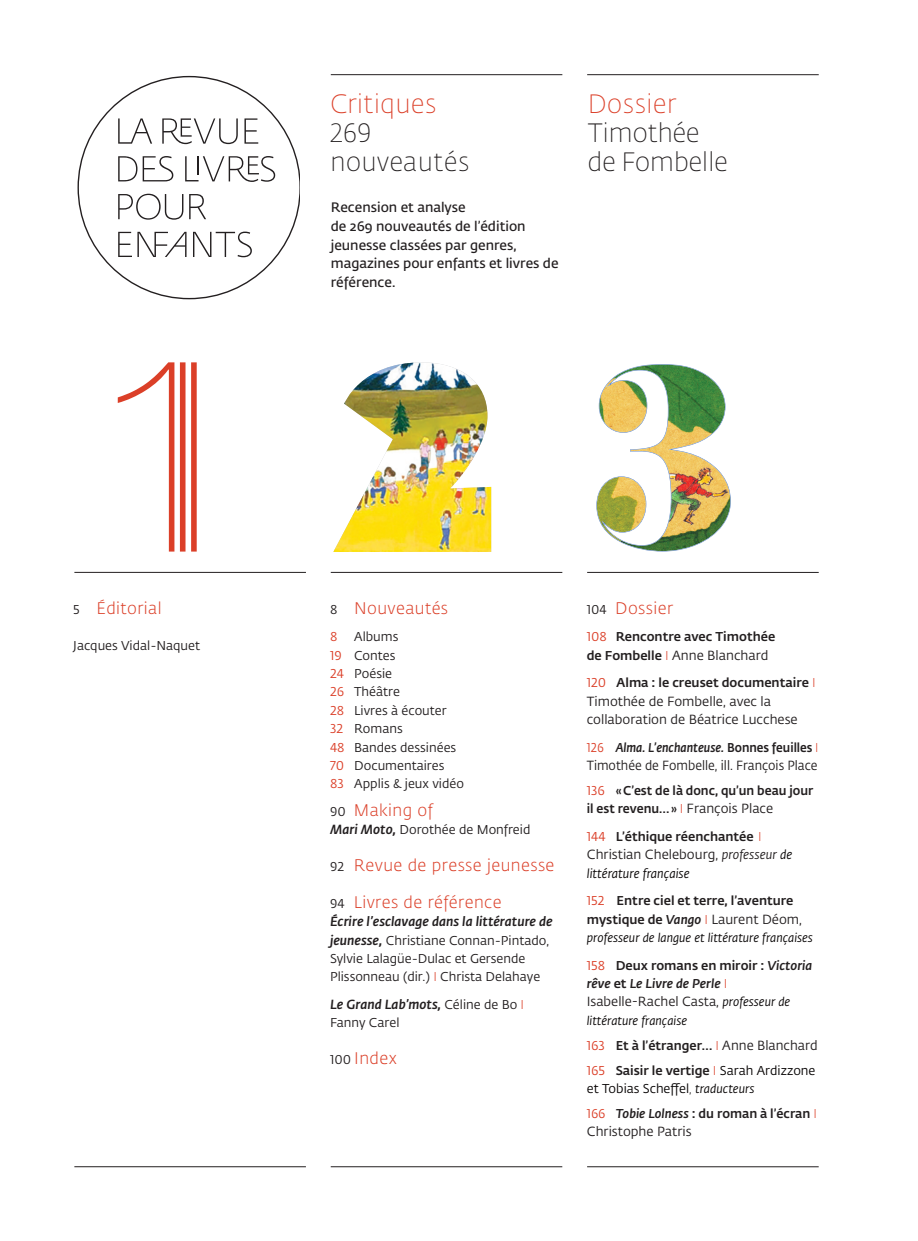
<style>
.page{position:relative;width:918px;height:1241px;background:#fff}
.page>*{position:absolute;margin:0;border:0;box-sizing:border-box;transform-origin:0 0}
.t1{font:100 26.25px/28.9px "Fedra Sans Dis Pro";letter-spacing:.03em;color:#231f20}
.t2{font:100 26.25px "Fedra Sans Dis Pro";letter-spacing:.05em;color:#db3f28}
.t3{font:100 26.25px "Fedra Sans Dis Pro";letter-spacing:.05em;color:#231f20}
.t4{font:300 16.62px "Fedra Sans Pro";letter-spacing:.025em;color:#db3f28}
.t5{font:600 13.65px/18.9px "Fedra Sans Pro";color:#231f20}
.t6{font:13.12px/18.4px "Fedra Sans Pro";color:#231f20}
.t7{font:italic 500 13.12px "Fedra Sans Pro";color:#231f20}
.t8{font:13.12px "Fedra Sans Pro";color:#231f20;scale:.94 1}
.t9{font:12.6px/18.4px "Fedra Sans Pro";color:#231f20}
.t10{font:500 12.6px "Fedra Sans Pro";color:#231f20}
.t11{font:12.6px/18.4px "Fedra Sans Pro";color:#080505}
.t12{font:500 12.6px/18.4px "Fedra Sans Pro";color:#231f20;scale:.96 1}
.t13{font:italic 500 12.6px/18.4px "Fedra Sans Pro";color:#231f20}
.t14{font:italic 500 12.6px "Fedra Sans Pro";color:#231f20;scale:.92 1}
.t15{font:italic 12.6px "Fedra Sans Pro";color:#080505}
.t16{font:12.6px "Fedra Sans Pro";color:#db3f28}
.t17{font:italic 12.25px "Fedra Sans Pro";color:#080505}
.s1{font-weight:400;font-size:12.6px;color:#231f20}
.s2{color:#db3f28}
.s3{font-weight:500;font-style:italic;font-size:13.12px}
.s4{font-weight:300;color:#db3f28}
.s5{font-weight:400;font-style:normal;font-size:12.6px}
.s6{font-weight:300;font-style:normal;font-size:12.6px;color:#db3f28}
.s7{font-weight:400;color:#db3f28}
.s8{font-weight:500;font-size:12.6px}
.s9{font-weight:300;font-size:12.6px;color:#db3f28}
.s10{font-weight:400;font-style:normal;color:#db3f28}
.s11{font-style:normal}
.s12{font-weight:300;font-style:normal;color:#db3f28}
.s13{font-weight:400;font-size:13.12px}
.s14{font-style:italic;font-size:12.6px}
.s15{font-style:italic;font-size:12.6px;color:#080505}
.s16{font-weight:500;font-style:italic;font-size:12.6px}
.s17{font-style:italic;font-size:12.25px;color:#080505}
.s18{font-weight:500;color:#231f20}
.s19{font-weight:300}
.s20{font-style:italic;font-size:12.25px}
.s21{font-style:italic}
</style>
<div class="page">
<img style="left:333px;top:362px;width:158px;height:190px">
<svg style="left:596px;top:364px;width:135px;height:187px"></svg>
<hr style="left:74px;top:572px;width:232px;height:1px;background:#231f20">
<hr style="left:331px;top:572px;width:231px;height:1px;background:#231f20">
<svg style="left:77px;top:76px;width:222px;height:223px"></svg>
<svg style="left:118px;top:232px;width:68px;height:25px"></svg>
<svg style="left:193px;top:231px;width:59px;height:26px"></svg>
<svg style="left:118px;top:194px;width:65px;height:26px"></svg>
<svg style="left:189px;top:194px;width:17px;height:25px"></svg>
<svg style="left:143px;top:156px;width:30px;height:25px"></svg>
<svg style="left:118px;top:156px;width:19px;height:25px"></svg>
<svg style="left:185px;top:156px;width:90px;height:26px"></svg>
<svg style="left:118px;top:118px;width:34px;height:26px"></svg>
<svg style="left:244px;top:118px;width:14px;height:26px"></svg>
<svg style="left:162px;top:118px;width:76px;height:26px"></svg>
<hr style="left:587px;top:572px;width:231px;height:1px;background:#231f20">
<hr style="left:74px;top:1166px;width:232px;height:1px;background:#231f20">
<hr style="left:331px;top:1166px;width:231px;height:1px;background:#231f20">
<hr style="left:587px;top:1166px;width:231px;height:1px;background:#231f20">
<hr style="left:331px;top:74px;width:231px;height:1px;background:#231f20">
<hr style="left:587px;top:74px;width:231px;height:1px;background:#231f20">
<svg style="left:118px;top:362px;width:79px;height:189px"></svg>
<p class="t4" style="left:73px;top:601px;width:90px"><span class="s1">5</span> Éditorial</p>
<p class="t9" style="left:73px;top:637px;width:128px">Jacques Vidal-Naquet</p>
<p class="t2" style="left:331px;top:89px;width:107px">Critiques</p>
<p class="t1" style="left:331px;top:118px;width:41px">269</p>
<p class="t3" style="left:331px;top:146px;width:140px">nouveautés</p>
<p class="t5" style="left:331px;top:199px;width:229px">Recension et analyse<br>de 269 nouveautés de l’édition jeunesse classées par genres, magazines pour enfants et livres de référence.</p>
<p class="t2" style="left:588px;top:89px;width:89px">Dossier</p>
<p class="t1" style="left:588px;top:119px;width:141px">Timothée de Fombelle</p>
<p class="t4" style="left:330px;top:601px;width:120px"><span class="s1">8</span> Nouveautés</p>
<p class="t16" style="left:330px;top:631px;width:9px">8</p>
<p class="t9" style="left:330px;top:628px;width:135px;text-indent:24px">Albums<br><span class="s2">19</span> Contes<br><span class="s2">24</span> Poésie<br><span class="s2">26</span> Théâtre<br><span class="s2">28</span> Livres à écouter<br><span class="s2">32</span> Romans<br><span class="s2">48</span> Bandes dessinées<br><span class="s2">70</span> Documentaires<br><span class="s2">83</span> Applis &amp; jeux vidéo</p>
<p class="t4" style="left:330px;top:803px;width:104px"><span class="s1">90</span> Making of</p>
<p class="t9" style="left:330px;top:821px;width:202px"><span class="s3">Mari Moto,</span> Dorothée de Monfreid</p>
<p class="t4" style="left:330px;top:858px;width:226px"><span class="s1">92</span> Revue de presse jeunesse</p>
<p class="t4" style="left:330px;top:895px;width:173px"><span class="s1">94</span> Livres de référence</p>
<p class="t7" style="left:330px;top:915px;width:224px">Écrire l’esclavage dans la littérature de</p>
<p class="t9" style="left:330px;top:931px;width:221px"><span class="s3">jeunesse,</span> Christiane Connan-Pintado,<br>Sylvie Lalagüe-Dulac et Gersende<br>Plissonneau (dir.) <span class="s4">I</span> Christa Delahaye</p>
<p class="t7" style="left:330px;top:997px;width:195px">Le Grand Lab’mots, <span class="s5">Céline de Bo</span> <span class="s6">I</span></p>
<p class="t9" style="left:330px;top:1014px;width:71px">Fanny Carel</p>
<p class="t4" style="left:330px;top:1051px;width:68px"><span class="s1">100</span> Index</p>
<p class="t4" style="left:587px;top:601px;width:88px"><span class="s1">104</span> Dossier</p>
<p class="t10" style="left:587px;top:631px;width:190px"><span class="s7">108</span> Rencontre avec Timothée</p>
<p class="t6" style="left:587px;top:647px;width:183px"><span class="s8">de Fombelle</span> <span class="s9">I</span> Anne Blanchard</p>
<p class="t10" style="left:587px;top:677px;width:230px"><span class="s7">120</span> Alma : le creuset documentaire <span class="s4">I</span></p>
<p class="t6" style="left:587px;top:692px;width:212px">Timothée de Fombelle, avec la collaboration de Béatrice Lucchese</p>
<p class="t14" style="left:587px;top:741px;width:253px"><span class="s10">126</span> Alma. L’enchanteuse. <span class="s11">Bonnes feuilles</span> <span class="s12">I</span></p>
<p class="t8" style="left:587px;top:760px;width:247px">Timothée de Fombelle, ill. François Place</p>
<p class="t12" style="left:587px;top:782px;width:237px"><span class="s7">136</span> « C’est de là donc, qu’un beau jour il est revenu… » <span class="s4">I</span> <span class="s13">François Place</span></p>
<p class="t10" style="left:587px;top:831px;width:176px"><span class="s7">144</span> L’éthique réenchantée <span class="s4">I</span></p>
<p class="t6" style="left:587px;top:846px;width:207px">Christian Chelebourg, <span class="s14">professeur</span> <span class="s15">de</span></p>
<p class="t15" style="left:587px;top:867px;width:104px">littérature française</p>
<p class="t10" style="left:587px;top:895px;width:208px"><span class="s7">152</span> Entre ciel et terre, l’aventure</p>
<p class="t6" style="left:587px;top:910px;width:217px"><span class="s8">mystique de</span> <span class="s16">Vango</span> <span class="s9">I</span> Laurent Déom,</p>
<p class="t17" style="left:587px;top:931px;width:228px">professeur de langue et littérature françaises</p>
<p class="t13" style="left:587px;top:956px;width:227px"><span class="s10">158</span> <span class="s11">Deux romans en miroir :</span> Victoria rêve <span class="s11">et</span> Le Livre de Perle <span class="s12">I</span></p>
<p class="t6" style="left:587px;top:993px;width:205px">Isabelle-Rachel Casta, <span class="s17">professeur de</span></p>
<p class="t17" style="left:587px;top:1014px;width:102px">littérature française</p>
<p class="t10" style="left:587px;top:1039px;width:232px"><span class="s7">163</span> Et à l’étranger… <span class="s4">I</span> <span class="s13">Anne Blanchard</span></p>
<p class="t11" style="left:587px;top:1061px;width:230px"><span class="s2">165</span> <span class="s18">Saisir le vertige</span> <span class="s4">I</span> Sarah Ardizzone et Tobias Scheffel<span class="s19">,</span> <span class="s20">traducteurs</span></p>
<p class="t10" style="left:587px;top:1108px;width:231px"><span class="s7">166</span> <span class="s21">Tobie Lolness</span> : du roman à l’écran <span class="s4">I</span></p>
<p class="t6" style="left:587px;top:1123px;width:106px">Christophe Patris</p>
</div>
